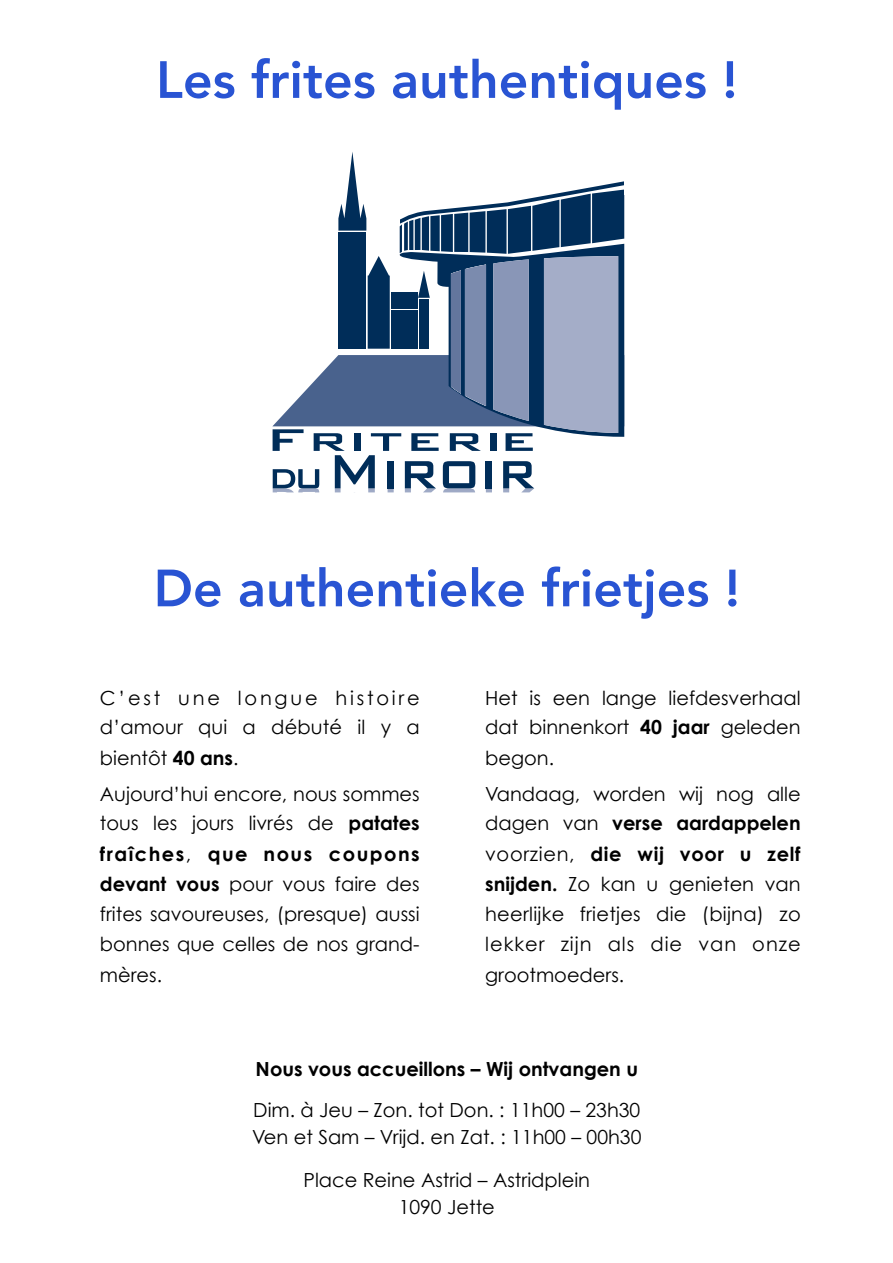
<style>
.page{position:relative;width:893px;height:1263px;background:#fff}
.page>*{position:absolute;margin:0;border:0;box-sizing:border-box;transform-origin:0 0}
.t1{font:800 51.75px "Avenir";color:#2954d3}
.t2{font:19.5px/30.3px "Century Gothic";color:#000;text-align:justify}
.t3{font:700 19.5px "Century Gothic";color:#000}
.s1{font-weight:700}
</style>
<div class="page">
<hr style="left:0;top:0;width:1px;height:1263px;background:#f6eecd">
<svg style="left:272px;top:152px;width:353px;height:340px"></svg>
<h1 class="t1" style="left:156px;top:40px;width:583px">Les frites authentiques !</h1>
<h1 class="t1" style="left:154px;top:548px;width:588px">De authentieke frietjes !</h1>
<p class="t2" style="left:100px;top:683px;width:321px">C’est une longue histoire d’amour qui a débuté il y a bientôt <span class="s1">40 ans</span>.</p>
<p class="t2" style="left:100px;top:778px;width:321px">Aujourd’hui encore, nous sommes tous les jours livrés de <span class="s1">patates fraîches</span>, <span class="s1">que nous coupons devant vous</span> pour vous faire des frites savoureuses, (presque) aussi bonnes que celles de nos grand&shy;mères.</p>
<p class="t2" style="left:485px;top:683px;width:317px">Het is een lange liefdesverhaal dat binnenkort <span class="s1">40 jaar</span> geleden begon.</p>
<p class="t2" style="left:485px;top:778px;width:317px">Vandaag, worden wij nog alle dagen van <span class="s1">verse aardappelen </span>voorzien, <span class="s1">die wij voor u zelf snijden.</span> Zo kan u genieten van heerlijke frietjes die (bijna) zo lekker zijn als die van onze grootmoeders.</p>
<p class="t3" style="left:256px;top:1057px;width:384px">Nous vous accueillons – Wij ontvangen u</p>
<p class="t2" style="left:252px;top:1096px;width:391px;line-height:27.6px">Dim. à Jeu – Zon. tot Don. : 11h00 – 23h30<br>Ven et Sam – Vrijd. en Zat. : 11h00 – 00h30</p>
<p class="t2" style="left:304px;top:1165px;width:288px;line-height:27.6px;text-align:center">Place Reine Astrid – Astridplein<br>1090 Jette</p>
</div>
